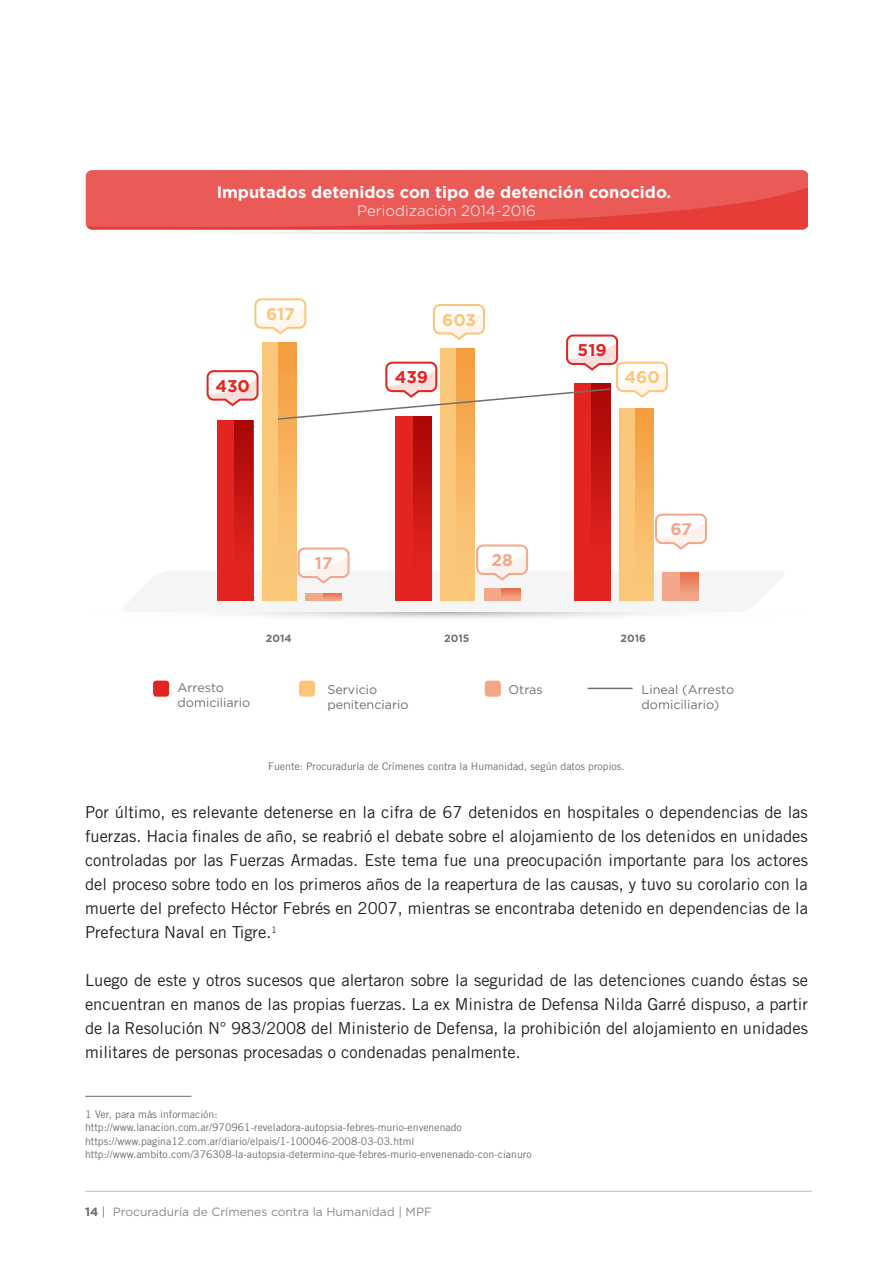
<style>
.page{position:relative;width:893px;height:1263px;background:#fff}
.page>*{position:absolute;margin:0;border:0;box-sizing:border-box;transform-origin:0 0}
.t1{font:700 16.95px "Gotham";color:#e32521}
.t2{font:700 16.95px "Gotham";color:#fac679}
.t3{font:700 16.95px "Gotham";color:#f3a789}
.Texto{font:16.5px/24px "Trade Gothic LT Std";color:#231f20;text-align:justify}
.t4{font:700 16.5px "Gotham";color:#fff}
.t5{font:300 15px "Gotham";color:#fff}
.t6{font:12.6px/15.1px "Gotham";color:#6f7072}
.t7{font:12px "Gotham";color:#86888b}
.Nota_al_pie{font:10.5px "Trade Gothic LT Std";color:#6c6d70}
.Fuente_gráfico{font:10.5px "Trade Gothic LT Std";color:#6c6d70}
.t8{font:700 10.5px "Gotham";color:#6f7072}
.s1{font-weight:700;color:#6c6d70}
.s2{color:#6c6d70}
</style>
<div class="page">
<hr style="left:85px;top:1191px;width:727px;height:1px;background:#bebfc2">
<div style="left:86px;top:170px;width:722px;height:60px;background:#ea5b58;border-radius:6px"></div>
<svg style="left:86px;top:187px;width:722px;height:47px"></svg>
<div style="left:153px;top:681px;width:16px;height:16px;background:#e32521;border-radius:3px"></div>
<div style="left:299px;top:681px;width:16px;height:16px;background:#fac679;border-radius:3px"></div>
<div style="left:485px;top:681px;width:16px;height:16px;background:#f3a789;border-radius:3px"></div>
<hr style="left:588px;top:688px;width:45px;height:1px;background:#706f6f">
<div style="left:619px;top:409px;width:35px;height:192px;background:#fac679"></div>
<div style="left:574px;top:383px;width:36px;height:218px;background:#e32521"></div>
<div style="left:441px;top:349px;width:34px;height:252px;background:#fac679"></div>
<div style="left:396px;top:416px;width:36px;height:185px;background:#e32521"></div>
<div style="left:262px;top:343px;width:35px;height:258px;background:#fac679"></div>
<div style="left:217px;top:421px;width:36px;height:180px;background:#e32521"></div>
<svg style="left:234px;top:513px;width:473px;height:105px"></svg>
<div style="left:235px;top:421px;width:18px;height:180px;background:linear-gradient(to bottom,#a90705,#eb2924)"></div>
<div style="left:413px;top:416px;width:19px;height:185px;background:linear-gradient(to bottom,#a90705,#ec2925)"></div>
<svg style="left:592px;top:421px;width:18px;height:180px"></svg>
<svg style="left:278px;top:421px;width:18px;height:180px"></svg>
<svg style="left:456px;top:421px;width:19px;height:180px"></svg>
<div style="left:635px;top:409px;width:18px;height:192px;background:linear-gradient(to bottom,#f59d3e,#fbcc81)"></div>
<svg style="left:323px;top:593px;width:19px;height:8px"></svg>
<svg style="left:502px;top:589px;width:18px;height:12px"></svg>
<svg style="left:680px;top:572px;width:18px;height:29px"></svg>
<svg style="left:206px;top:298px;width:462px;height:123px"></svg>
<hr style="left:85px;top:1096px;width:106px;height:1px;background:#6c6d70">
<p class="t4" style="left:217px;top:182px;width:456px">Imputados detenidos con tipo de detención conocido.</p>
<p class="t5" style="left:357px;top:202px;width:180px">Periodización 2014-2016</p>
<p class="t2" style="left:266px;top:303px;width:30px">617</p>
<p class="t2" style="left:442px;top:308px;width:36px">603</p>
<p class="t1" style="left:215px;top:374px;width:36px">430</p>
<p class="t1" style="left:395px;top:366px;width:35px">439</p>
<p class="t1" style="left:578px;top:339px;width:31px">519</p>
<p class="t2" style="left:624px;top:366px;width:37px">460</p>
<p class="t3" style="left:315px;top:552px;width:19px">17</p>
<p class="t3" style="left:492px;top:549px;width:23px">28</p>
<p class="t3" style="left:670px;top:518px;width:23px">67</p>
<p class="t8" style="left:266px;top:631px;width:27px">2014</p>
<p class="t8" style="left:444px;top:631px;width:27px">2015</p>
<p class="t8" style="left:620px;top:631px;width:27px">2016</p>
<p class="t6" style="left:178px;top:679px;width:74px">Arresto domiciliario</p>
<p class="t6" style="left:327px;top:681px;width:83px">Servicio penitenciario</p>
<p class="t6" style="left:509px;top:681px;width:36px">Otras</p>
<p class="t6" style="left:642px;top:681px;width:94px">Lineal (Arresto domiciliario)</p>
<p class="Fuente_gráfico" style="left:268px;top:760px;width:358px">Fuente: Procuraduría de Crímenes contra la Humanidad, según datos propios.</p>
<p class="Texto" style="left:85px;top:800px;width:724px">Por último, es relevante detenerse en la cifra de 67 detenidos en hospitales o dependencias de las fuerzas. Hacia finales de año, se reabrió el debate sobre el alojamiento de los detenidos en unidades controladas por las Fuerzas Armadas. Este tema fue una preocupación importante para los actores del proceso sobre todo en los primeros años de la reapertura de las causas, y tuvo su corolario con la muerte del prefecto Héctor Febrés en 2007, mientras se encontraba detenido en dependencias de la Prefectura Naval en Tigre.<sup>1</sup></p>
<p class="Texto" style="left:85px;top:968px;width:724px">Luego de este y otros sucesos que alertaron sobre la seguridad de las detenciones cuando éstas se encuentran en manos de las propias fuerzas. La ex Ministra de Defensa Nilda Garré dispuso, a partir de la Resolución N° 983/2008 del Ministerio de Defensa, la prohibición del alojamiento en unidades militares de personas procesadas o condenadas penalmente.</p>
<p class="Nota_al_pie" style="left:85px;top:1107px;width:134px">1 Ver, para más información:</p>
<p class="Nota_al_pie" style="left:85px;top:1121px;width:378px">http://www.lanacion.com.ar/970961-reveladora-autopsia-febres-murio-envenenado</p>
<p class="Nota_al_pie" style="left:85px;top:1134px;width:331px">https://www.pagina12.com.ar/diario/elpais/1-100046-2008-03-03.html</p>
<p class="Nota_al_pie" style="left:85px;top:1148px;width:448px">http://www.ambito.com/376308-la-autopsia-determino-que-febres-murio-envenenado-con-cianuro</p>
<p class="t7" style="left:85px;top:1204px;width:348px"><span class="s1">14</span> <span class="s2">|</span> Procuraduría de Crímenes contra la Humanidad | MPF</p>
</div>
